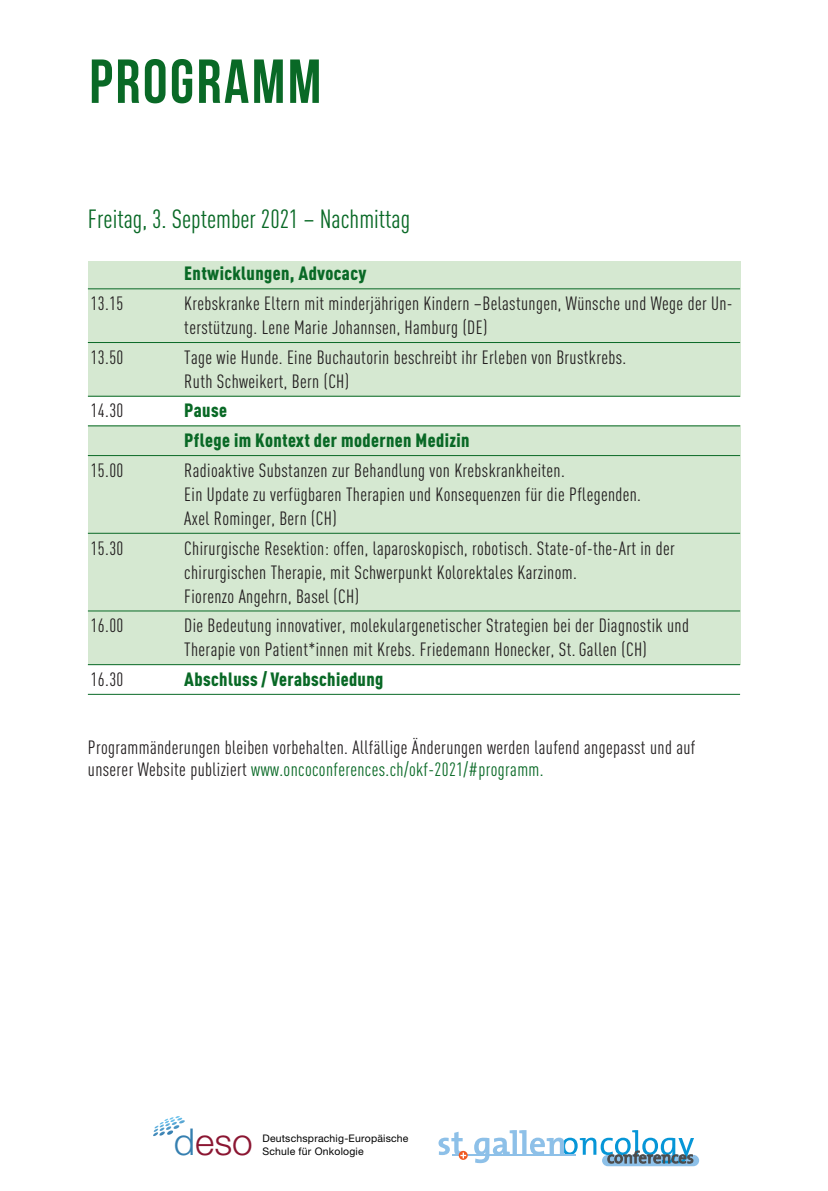
<style>
.page{position:relative;width:828px;height:1191px;background:#fff}
.page>*{position:absolute;margin:0;border:0;box-sizing:border-box;transform-origin:0 0}
.t1{font:700 62px "Bebas Neue";letter-spacing:.04em;color:#096926}
.t2{font:300 37px "Helvetica Neue";color:#8b1632}
.t3{font:26px "DIN Cond";color:#096926}
.t4{font:19px/24px "DIN Cond";letter-spacing:.02em;color:#231f20}
.t5{font:900 19px/29.6px "DIN Cond";letter-spacing:.02em;color:#096926}
.t6{font:10.4px/12.6px "Helvetica Neue";letter-spacing:.02em;color:#000}
.s1{color:#096926}
.s2{color:#357fb0}
</style>
<div class="page">
<div style="left:88px;top:261px;width:652px;height:135px;background:#d5e8d1"></div>
<div style="left:88px;top:426px;width:652px;height:239px;background:#d5e8d1"></div>
<hr style="left:88px;top:288px;width:652px;height:1px;background:#096926">
<hr style="left:88px;top:342px;width:652px;height:1px;background:#096926">
<hr style="left:88px;top:396px;width:652px;height:1px;background:#096926">
<hr style="left:88px;top:425px;width:652px;height:1px;background:#096926">
<hr style="left:88px;top:455px;width:652px;height:1px;background:#096926">
<hr style="left:88px;top:533px;width:652px;height:1px;background:#096926">
<hr style="left:88px;top:610px;width:652px;height:1px;background:#096926">
<hr style="left:88px;top:664px;width:652px;height:1px;background:#096926">
<hr style="left:88px;top:694px;width:652px;height:1px;background:#096926">
<svg style="left:602px;top:1154px;width:97px;height:12px"></svg>
<hr style="left:452px;top:1154px;width:123px;height:2px;background:#8dc0e8">
<svg style="left:474px;top:1130px;width:220px;height:33px"></svg>
<svg style="left:459px;top:1150px;width:9px;height:9px"></svg>
<svg style="left:438px;top:1131px;width:28px;height:27px"></svg>
<svg style="left:153px;top:1116px;width:32px;height:20px"></svg>
<h1 class="t1" style="left:89px;top:47px;width:233px">PROGRAMM</h1>
<h3 class="t3" style="left:88px;top:203px;width:324px">Freitag, 3. September 2021 – Nachmittag</h3>
<p class="t5" style="left:184px;top:258px;width:184px">Entwicklungen, Advocacy</p>
<p class="t4" style="left:91px;top:291px;width:34px">13.15</p>
<p class="t4" style="left:184px;top:291px;width:550px">Krebskranke Eltern mit minderjährigen Kindern –Belastungen, Wünsche und Wege der Un&shy;terstützung. Lene Marie Johannsen, Hamburg (DE)</p>
<p class="t4" style="left:91px;top:345px;width:34px">13.50</p>
<p class="t4" style="left:184px;top:345px;width:443px">Tage wie Hunde. Eine Buchautorin beschreibt ihr Erleben von Brustkrebs.<br>Ruth Schweikert, Bern (CH)</p>
<p class="t4" style="left:91px;top:398px;width:34px">14.30</p>
<p class="t5" style="left:184px;top:395px;width:287px">Pause<br>Pflege im Kontext der modernen Medizin</p>
<p class="t4" style="left:91px;top:458px;width:34px">15.00</p>
<p class="t4" style="left:184px;top:458px;width:458px">Radioaktive Substanzen zur Behandlung von Krebskrankheiten.<br>Ein Update zu verfügbaren Therapien und Konsequenzen für die Pflegenden.<br>Axel Rominger, Bern (CH)</p>
<p class="t4" style="left:91px;top:535px;width:34px">15.30</p>
<p class="t4" style="left:184px;top:535px;width:492px">Chirurgische Resektion: offen, laparoskopisch, robotisch. State-of-the-Art in der chirurgischen Therapie, mit Schwerpunkt Kolorektales Karzinom.<br>Fiorenzo Angehrn, Basel (CH)</p>
<p class="t4" style="left:91px;top:613px;width:34px">16.00</p>
<p class="t4" style="left:184px;top:613px;width:506px">Die Bedeutung innovativer, molekulargenetischer Strategien bei der Diagnostik und<br>Therapie von Patient*innen mit Krebs. Friedemann Honecker, St. Gallen (CH)</p>
<p class="t4" style="left:91px;top:667px;width:34px">16.30</p>
<p class="t5" style="left:184px;top:664px;width:201px">Abschluss / Verabschiedung</p>
<p class="t4" style="left:88px;top:736px;width:609px;line-height:22px">Programmänderungen bleiben vorbehalten. Allfällige Änderungen werden laufend angepasst und auf unserer Website publiziert <span class="s1">www.oncoconferences.ch/okf-2021/#programm.</span></p>
<h2 class="t2" style="left:174px;top:1111px;width:80px"><span class="s2">d</span>eso</h2>
<p class="t6" style="left:262px;top:1132px;width:148px">Deutschsprachig-Europäische<br>Schule für Onkologie</p>
</div>
